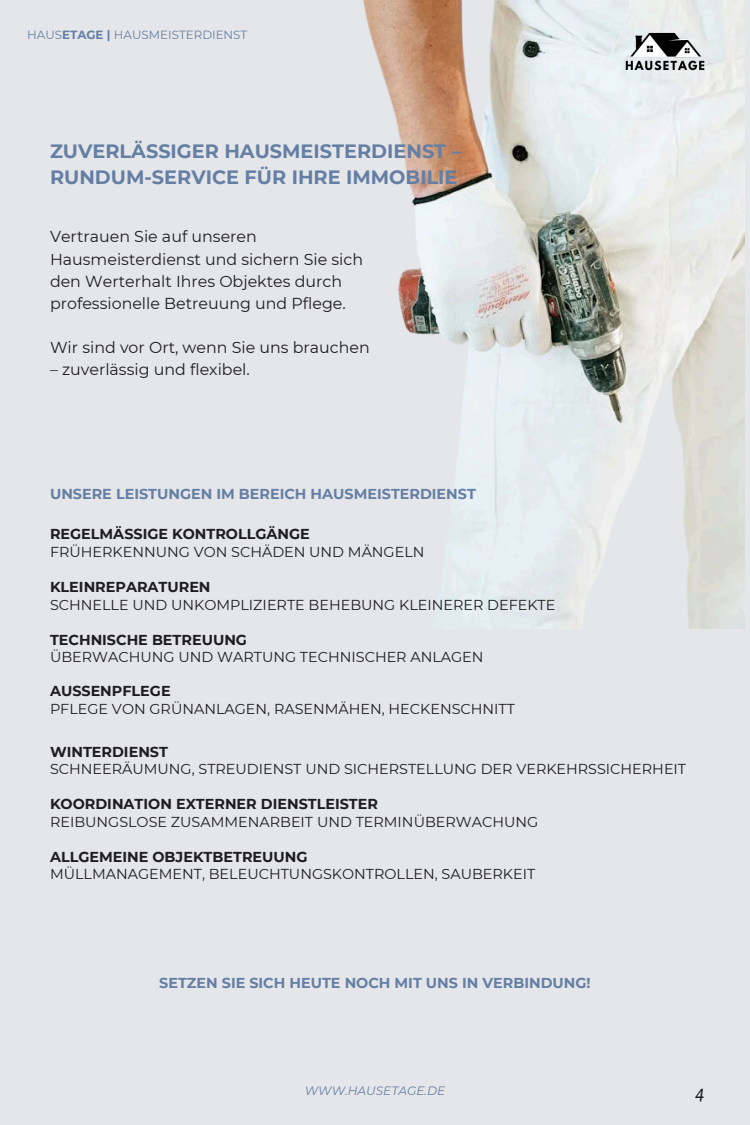
<style>
.page{position:relative;width:750px;height:1125px;background:#e5e6e9}
.page>*{position:absolute;margin:0;border:0;box-sizing:border-box;transform-origin:0 0}
.t1{font:700 19.27px/26.8px "Montserrat";color:#647fa4}
.t2{font:italic 18.32px "Rosario";color:#1d1d1f}
.t3{font:15.85px/22.1px "Montserrat";color:#1d1d1f}
.t4{font:14.38px "Montserrat";color:#1d1d1f}
.t5{font:700 14.38px "Montserrat";color:#1d1d1f}
.t6{font:700 14.38px "Montserrat";color:#647fa4}
.t7{font:italic 12.12px "Montserrat";color:#647fa4}
.t8{font:11.88px "Montserrat";color:#647fa4}
.s1{font-weight:700}
</style>
<div class="page">
<img style="left:363px;top:0;width:381px;height:629px">
<img style="left:614px;top:4px;width:102px;height:102px">
<p class="t8" style="left:27px;top:27px;width:222px">HAUS<span class="s1">ETAGE |</span> HAUSMEISTERDIENST</p>
<p class="t1" style="left:50px;top:137px;width:413px">ZUVERLÄSSIGER HAUSMEISTERDIENST –<br>RUNDUM-SERVICE FÜR IHRE IMMOBILIE</p>
<h3 class="t3" style="left:50px;top:226px;width:315px">Vertrauen Sie auf unseren Hausmeisterdienst und sichern Sie sich den Werterhalt Ihres Objektes durch professionelle Betreuung und Pflege.</h3>
<h2 class="t3" style="left:50px;top:336px;width:321px">Wir sind vor Ort, wenn Sie uns brauchen</h2>
<h2 class="t3" style="left:50px;top:358px;width:201px">– zuverlässig und flexibel.</h2>
<h1 class="t6" style="left:50px;top:485px;width:427px">UNSERE LEISTUNGEN IM BEREICH HAUSMEISTERDIENST</h1>
<h4 class="t5" style="left:50px;top:525px;width:261px">REGELMÄSSIGE KONTROLLGÄNGE</h4>
<h4 class="t4" style="left:50px;top:543px;width:376px">FRÜHERKENNUNG VON SCHÄDEN UND MÄNGELN</h4>
<h2 class="t5" style="left:50px;top:578px;width:162px">KLEINREPARATUREN</h2>
<h2 class="t4" style="left:50px;top:596px;width:507px">SCHNELLE UND UNKOMPLIZIERTE BEHEBUNG KLEINERER DEFEKTE</h2>
<h3 class="t5" style="left:50px;top:631px;width:199px">TECHNISCHE BETREUUNG</h3>
<h2 class="t4" style="left:50px;top:648px;width:435px">ÜBERWACHUNG UND WARTUNG TECHNISCHER ANLAGEN</h2>
<h3 class="t5" style="left:50px;top:682px;width:122px">AUSSENPFLEGE</h3>
<h2 class="t4" style="left:50px;top:701px;width:467px">PFLEGE VON GRÜNANLAGEN, RASENMÄHEN, HECKENSCHNITT</h2>
<h3 class="t5" style="left:50px;top:743px;width:119px">WINTERDIENST</h3>
<h2 class="t4" style="left:50px;top:760px;width:638px">SCHNEERÄUMUNG, STREUDIENST UND SICHERSTELLUNG DER VERKEHRSSICHERHEIT</h2>
<h3 class="t5" style="left:50px;top:795px;width:330px">KOORDINATION EXTERNER DIENSTLEISTER</h3>
<h2 class="t4" style="left:50px;top:813px;width:490px">REIBUNGSLOSE ZUSAMMENARBEIT UND TERMINÜBERWACHUNG</h2>
<h3 class="t5" style="left:50px;top:848px;width:259px">ALLGEMEINE OBJEKTBETREUUNG</h3>
<h2 class="t4" style="left:50px;top:865px;width:487px">MÜLLMANAGEMENT, BELEUCHTUNGSKONTROLLEN, SAUBERKEIT</h2>
<h3 class="t6" style="left:159px;top:974px;width:433px">SETZEN SIE SICH HEUTE NOCH MIT UNS IN VERBINDUNG!</h3>
<h2 class="t7" style="left:305px;top:1083px;width:142px">WWW.HAUSETAGE.DE</h2>
<p class="t2" style="left:696px;top:1080px;width:10px">4</p>
</div>
